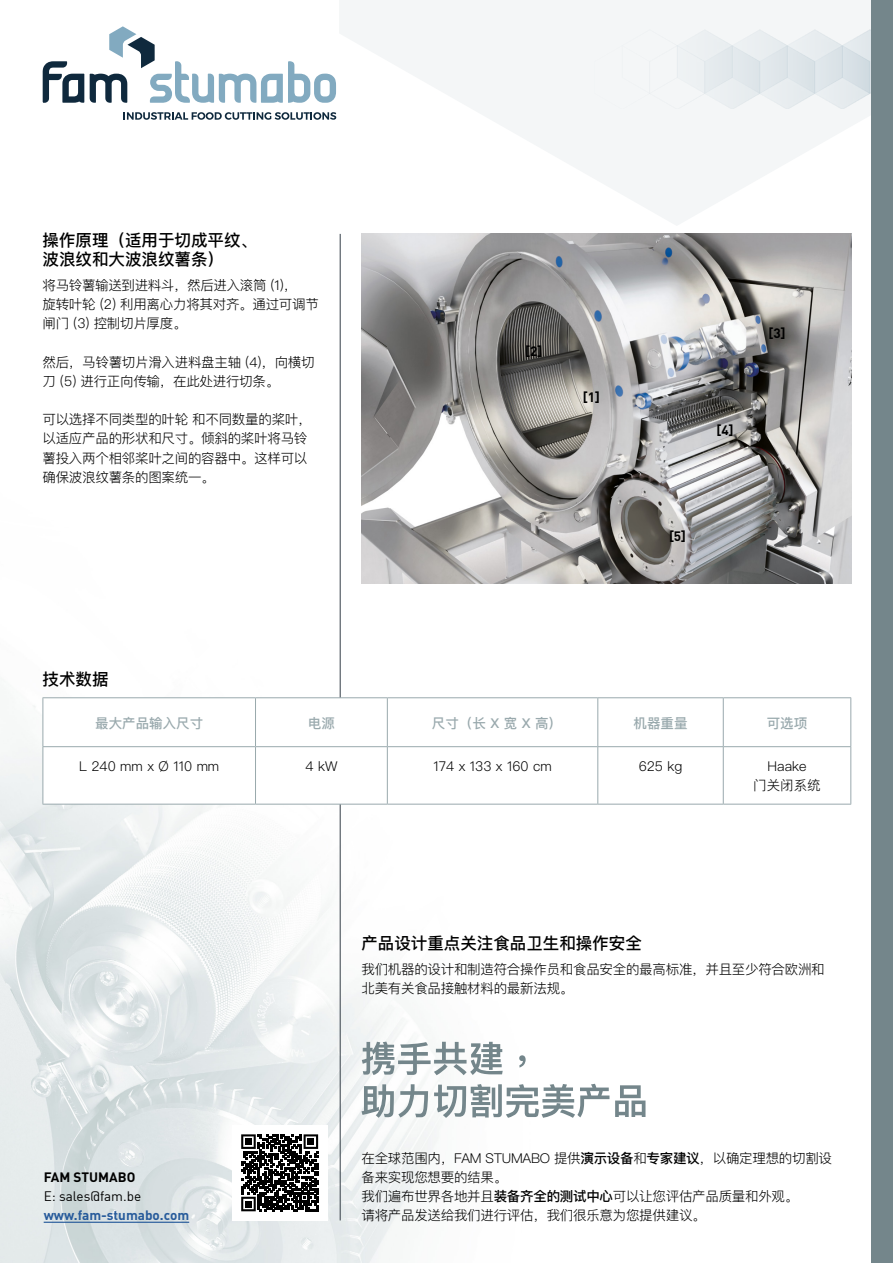
<style>
.page{position:relative;width:893px;height:1263px;background:#fff}
.page>*{position:absolute;margin:0;border:0;box-sizing:border-box;transform-origin:0 0}
.Titel{font:500 16.5px/19.2px "Ping Fang SC";color:#000}
.Txt{font:300 13.5px/19.2px "Ping Fang SC";letter-spacing:-.02em;color:#000}
.Tabel{font:300 13.5px/19.2px "Ping Fang SC";color:#000;text-align:center}
.Tabel_Header{font:500 13.5px "Ping Fang SC";color:#99a9ad}
.t1{font:700 13.5px "DIN";color:#000}
.t2{font:700 13.5px "DIN";color:#275b9b}
.t3{font:13.5px "DIN";color:#000}
.s1{font-weight:500}
</style>
<div class="page">
<img style="left:0;top:69px;width:872px;height:1194px">
<svg style="left:339px;top:0;width:533px;height:226px;fill:#f4f6f7"></svg>
<img style="left:594px;top:27px;width:278px;height:81px">
<div style="left:872px;top:0;width:21px;height:1263px;background:#74868b"></div>
<hr style="left:340px;top:234px;width:1px;height:986px;background:#343e47">
<div style="left:232px;top:1125px;width:95px;height:95px;background:#fff"></div>
<hr style="left:44px;top:1222px;width:145px;height:1px;background:#275b9b">
<svg style="left:43px;top:61px;width:41px;height:42px"></svg>
<svg style="left:90px;top:26px;width:246px;height:77px"></svg>
<svg style="left:124px;top:112px;width:212px;height:8px"></svg>
<svg style="left:362px;top:1041px;width:141px;height:34px"></svg>
<svg style="left:519px;top:1055px;width:7px;height:12px"></svg>
<svg style="left:361px;top:1084px;width:67px;height:34px"></svg>
<svg style="left:434px;top:1084px;width:175px;height:34px"></svg>
<svg style="left:615px;top:1085px;width:30px;height:32px"></svg>
<img style="left:361px;top:234px;width:490px;height:349px">
<svg style="left:241px;top:1134px;width:77px;height:77px"></svg>
<div style="left:245px;top:1138px;width:7px;height:7px;background:#000"></div>
<div style="left:308px;top:1138px;width:6px;height:7px;background:#000"></div>
<div style="left:245px;top:1201px;width:7px;height:6px;background:#000"></div>
<svg style="left:44px;top:698px;width:806px;height:106px"></svg>
<hr style="left:255px;top:747px;width:1px;height:57px;background:#99a9ad">
<hr style="left:387px;top:747px;width:1px;height:57px;background:#99a9ad">
<hr style="left:597px;top:747px;width:1px;height:57px;background:#99a9ad">
<hr style="left:723px;top:747px;width:1px;height:57px;background:#99a9ad">
<hr style="left:43px;top:697px;width:212px;height:1px;background:#99a9ad">
<hr style="left:43px;top:698px;width:1px;height:48px;background:#99a9ad">
<hr style="left:255px;top:697px;width:132px;height:1px;background:#99a9ad">
<hr style="left:255px;top:698px;width:1px;height:48px;background:#99a9ad">
<hr style="left:387px;top:697px;width:211px;height:1px;background:#99a9ad">
<hr style="left:387px;top:698px;width:1px;height:48px;background:#99a9ad">
<hr style="left:598px;top:697px;width:125px;height:1px;background:#99a9ad">
<hr style="left:597px;top:698px;width:1px;height:48px;background:#99a9ad">
<hr style="left:723px;top:697px;width:128px;height:1px;background:#99a9ad">
<hr style="left:723px;top:698px;width:1px;height:48px;background:#99a9ad">
<hr style="left:850px;top:698px;width:1px;height:48px;background:#99a9ad">
<hr style="left:43px;top:746px;width:212px;height:1px;background:#99a9ad">
<hr style="left:43px;top:747px;width:1px;height:57px;background:#99a9ad">
<hr style="left:255px;top:746px;width:132px;height:1px;background:#99a9ad">
<hr style="left:387px;top:746px;width:211px;height:1px;background:#99a9ad">
<hr style="left:598px;top:746px;width:125px;height:1px;background:#99a9ad">
<hr style="left:723px;top:746px;width:128px;height:1px;background:#99a9ad">
<hr style="left:850px;top:747px;width:1px;height:57px;background:#99a9ad">
<hr style="left:43px;top:804px;width:212px;height:1px;background:#99a9ad">
<hr style="left:255px;top:804px;width:132px;height:1px;background:#99a9ad">
<hr style="left:387px;top:804px;width:211px;height:1px;background:#99a9ad">
<hr style="left:598px;top:804px;width:125px;height:1px;background:#99a9ad">
<hr style="left:723px;top:804px;width:128px;height:1px;background:#99a9ad">
<p class="Titel" style="left:43px;top:230px;width:216px">操作原理（适用于切成平纹、波浪纹和大波浪纹薯条）</p>
<p class="Txt" style="left:43px;top:275px;width:278px">将马铃薯输送到进料斗，然后进入滚筒 (1)，<br>旋转叶轮 (2) 利用离心力将其对齐。通过可调节闸门 (3) 控制切片厚度。</p>
<p class="Txt" style="left:43px;top:352px;width:274px">然后，马铃薯切片滑入进料盘主轴 (4)，向横切刀 (5) 进行正向传输，在此处进行切条。</p>
<p class="Txt" style="left:43px;top:410px;width:271px">可以选择不同类型的叶轮 和不同数量的桨叶，以适应产品的形状和尺寸。倾斜的桨叶将马铃薯投入两个相邻桨叶之间的容器中。这样可以确保波浪纹薯条的图案统一。</p>
<p class="Titel" style="left:43px;top:669px;width:67px">技术数据</p>
<p class="t1" style="left:525px;top:342px;width:18px">[2]</p>
<p class="t1" style="left:583px;top:389px;width:18px">[1]</p>
<p class="t1" style="left:716px;top:421px;width:18px">[4]</p>
<p class="t1" style="left:769px;top:324px;width:18px">[3]</p>
<p class="t1" style="left:669px;top:527px;width:18px">[5]</p>
<p class="Tabel_Header" style="left:95px;top:715px;width:109px">最大产品输入尺寸</p>
<p class="Tabel_Header" style="left:308px;top:715px;width:28px">电源</p>
<p class="Tabel_Header" style="left:432px;top:715px;width:123px">尺寸（长 X 宽 X 高)</p>
<p class="Tabel_Header" style="left:633px;top:715px;width:55px">机器重量</p>
<p class="Tabel_Header" style="left:767px;top:715px;width:42px">可选项</p>
<p class="Tabel" style="left:79px;top:756px;width:142px">L 240 mm x Ø 110 mm</p>
<p class="Tabel" style="left:305px;top:756px;width:33px">4 kW</p>
<p class="Tabel" style="left:433px;top:756px;width:120px">174 x 133 x 160 cm</p>
<p class="Tabel" style="left:639px;top:756px;width:45px">625 kg</p>
<p class="Tabel" style="left:753px;top:756px;width:69px">Haake<br>门关闭系统</p>
<p class="t1" style="left:44px;top:1168px;width:93px">FAM STUMABO</p>
<p class="t3" style="left:44px;top:1188px;width:99px">E: sales@fam.be</p>
<p class="t2" style="left:44px;top:1207px;width:147px">www.fam-stumabo.com</p>
<p class="Titel" style="left:361px;top:934px;width:282px">产品设计重点关注食品卫生和操作安全</p>
<p class="Txt" style="left:361px;top:959px;width:465px">我们机器的设计和制造符合操作员和食品安全的最高标准，并且至少符合欧洲和北美有关食品接触材料的最新法规。</p>
<p class="Txt" style="left:361px;top:1148px;width:472px">在全球范围内，FAM STUMABO 提供<span class="s1">演示设备</span>和<span class="s1">专家建议</span>，以确定理想的切割设备来实现您想要的结果。<br>我们遍布世界各地并且<span class="s1">装备齐全的测试中心</span>可以让您评估产品质量和外观。<br>请将产品发送给我们进行评估，我们很乐意为您提供建议。</p>
</div>
